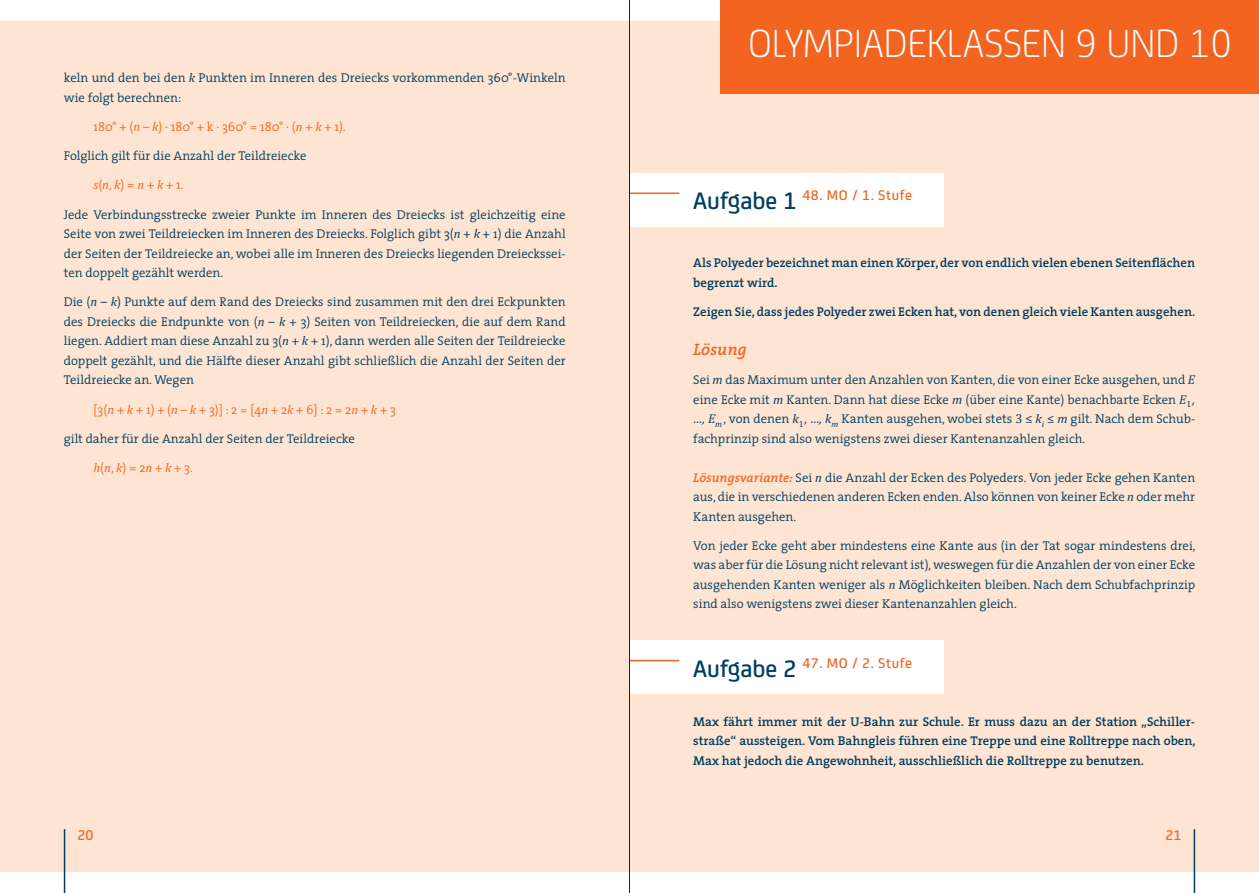
<style>
.page{position:relative;width:1259px;height:893px;background:#fff}
.page>*{position:absolute;margin:0;border:0;box-sizing:border-box;transform-origin:0 0}
.t1{font:300 42px "FS Joey";color:#fff}
.t2{font:italic 600 16.5px "The Serif";letter-spacing:.01em;color:#f36421}
.t3{font:500 15px "FS Joey";color:#f36421}
.t4{font:500 14.85px "FS Joey";letter-spacing:.04em;color:#f36421}
.t5{font:300 12.75px/19.5px "The Serif";color:#003e60;text-align:justify}
.t6{font:600 12.75px/19.5px "The Serif";color:#003e60}
.t7{font:300 12.75px "The Serif";color:#f36421}
.s1{font-family:"Cambria";font-weight:400;font-style:italic}
.s2{font-size:25.5px;color:#003e60}
.s3{font-family:"Cambria";font-weight:400}
.s4{font-weight:600;font-style:italic;color:#f36421}
</style>
<div class="page">
<div style="left:0;top:21px;width:629px;height:851px;background:#fee4d2"></div>
<div style="left:629px;top:21px;width:630px;height:851px;background:#fee4d2"></div>
<hr style="left:64px;top:829px;width:1px;height:64px;background:#003e60">
<hr style="left:1193px;top:829px;width:2px;height:64px;background:#003e60">
<div style="left:629px;top:640px;width:315px;height:54px;background:#fff"></div>
<hr style="left:629px;top:660px;width:50px;height:1px;background:#f36421">
<div style="left:629px;top:173px;width:315px;height:54px;background:#fff"></div>
<hr style="left:629px;top:193px;width:50px;height:1px;background:#f36421">
<div style="left:720px;top:0;width:539px;height:94px;background:#f36421"></div>
<hr style="left:629px;top:0;width:1px;height:893px;background:#231f20">
<p class="t5" style="left:64px;top:68px;width:503px">keln und den bei den <span class="s1">k</span> Punkten im Inneren des Dreiecks vorkommenden 360°-Winkeln wie folgt berechnen:</p>
<p class="t7" style="left:94px;top:116px;width:254px">180° + (<span class="s1">n</span> – <span class="s1">k</span>) · 180° + k · 360° = 180° · (<span class="s1">n</span> + <span class="s1">k</span> + 1).</p>
<p class="t5" style="left:64px;top:146px;width:244px">Folglich gilt für die Anzahl der Teildreiecke</p>
<p class="t7" style="left:94px;top:175px;width:91px"><span class="s1">s</span>(<span class="s1">n</span>, <span class="s1">k</span>) = <span class="s1">n</span> + <span class="s1">k</span> + 1.</p>
<p class="t5" style="left:64px;top:204px;width:503px">Jede Verbindungsstrecke zweier Punkte im Inneren des Dreiecks ist gleichzeitig eine Seite von zwei Teildreiecken im Inneren des Dreiecks. Folglich gibt 3(<span class="s1">n</span> + <span class="s1">k</span> + 1) die Anzahl der Seiten der Teildreiecke an, wobei alle im Inneren des Dreiecks liegenden Dreieckssei&shy;ten doppelt gezählt werden.</p>
<p class="t5" style="left:64px;top:292px;width:503px">Die (<span class="s1">n</span> – <span class="s1">k</span>) Punkte auf dem Rand des Dreiecks sind zusammen mit den drei Eckpunkten des Dreiecks die Endpunkte von (<span class="s1">n</span> – <span class="s1">k</span> + 3) Seiten von Teildreiecken, die auf dem Rand liegen. Addiert man diese Anzahl zu 3(<span class="s1">n</span> + <span class="s1">k</span> + 1), dann werden alle Seiten der Teildreiecke doppelt gezählt, und die Hälfte dieser Anzahl gibt schließlich die Anzahl der Seiten der Teildreiecke an. Wegen</p>
<p class="t7" style="left:94px;top:399px;width:304px">[3(<span class="s1">n</span> + <span class="s1">k</span> + 1) + (<span class="s1">n</span> – <span class="s1">k</span> + 3)] : 2 = [4<span class="s1">n</span> + 2<span class="s1">k</span> + 6] : 2 = 2<span class="s1">n</span> + <span class="s1">k</span> + 3</p>
<p class="t5" style="left:64px;top:428px;width:292px">gilt daher für die Anzahl der Seiten der Teildreiecke</p>
<p class="t7" style="left:94px;top:457px;width:101px"><span class="s1">h</span>(<span class="s1">n</span>, <span class="s1">k</span>) = 2<span class="s1">n</span> + <span class="s1">k</span> + 3.</p>
<h1 class="t1" style="left:748px;top:14px;width:485px">OLYMPIADEKLASSEN 9 UND 10</h1>
<p class="t4" style="left:693px;top:184px;width:220px"><span class="s2">Aufgabe 1</span> 48. MO / 1. Stufe</p>
<p class="t6" style="left:693px;top:253px;width:503px">Als Polyeder bezeichnet man einen Körper, der von endlich vielen ebenen Seitenflächen begrenzt wird.</p>
<p class="t6" style="left:693px;top:302px;width:503px">Zeigen Sie, dass jedes Polyeder zwei Ecken hat, von denen gleich viele Kanten ausgehen.</p>
<p class="t2" style="left:693px;top:336px;width:55px">Lösung</p>
<p class="t5" style="left:693px;top:370px;width:503px">Sei <span class="s1">m</span> das Maximum unter den Anzahlen von Kanten, die von einer Ecke ausgehen, und <span class="s1">E </span>eine Ecke mit <span class="s1">m</span> Kanten. Dann hat diese Ecke <span class="s1">m</span> (über eine Kante) benachbarte Ecken <span class="s1">E</span><sub>1</sub> <span class="s1">, …, E</span><sub>m</sub>, von denen <span class="s1">k</span><sub>1</sub> <span class="s1">, …, k</span><sub>m</sub> Kanten ausgehen, wobei stets <span class="s3">3 ≤</span> <span class="s1">k</span><sub>i</sub> <span class="s3">≤</span> <span class="s1">m</span> gilt. Nach dem Schub&shy;fachprinzip sind also wenigstens zwei dieser Kantenanzahlen gleich.</p>
<p class="t5" style="left:693px;top:467px;width:503px"><span class="s4">Lösungsvariante:</span> Sei <span class="s1">n</span> die Anzahl der Ecken des Polyeders. Von jeder Ecke gehen Kanten aus, die in verschiedenen anderen Ecken enden. Also können von keiner Ecke <span class="s1">n</span> oder mehr Kanten ausgehen.</p>
<p class="t5" style="left:693px;top:535px;width:504px">Von jeder Ecke geht aber mindestens eine Kante aus (in der Tat sogar mindestens drei, was aber für die Lösung nicht relevant ist), weswegen für die Anzahlen der von einer Ecke ausgehenden Kanten weniger als <span class="s1">n</span> Möglichkeiten bleiben. Nach dem Schubfachprinzip sind also wenigstens zwei dieser Kantenanzahlen gleich.</p>
<p class="t4" style="left:693px;top:652px;width:220px"><span class="s2">Aufgabe 2</span> 47. MO / 2. Stufe</p>
<p class="t6" style="left:693px;top:711px;width:504px;text-align:justify">Max fährt immer mit der U-Bahn zur Schule. Er muss dazu an der Station „Schiller&shy;straße“ aussteigen. Vom Bahngleis führen eine Treppe und eine Rolltreppe nach oben, Max hat jedoch die Angewohnheit, ausschließlich die Rolltreppe zu benutzen.</p>
<p class="t3" style="left:78px;top:824px;width:17px">20</p>
<p class="t3" style="left:1165px;top:824px;width:17px">21</p>
</div>
